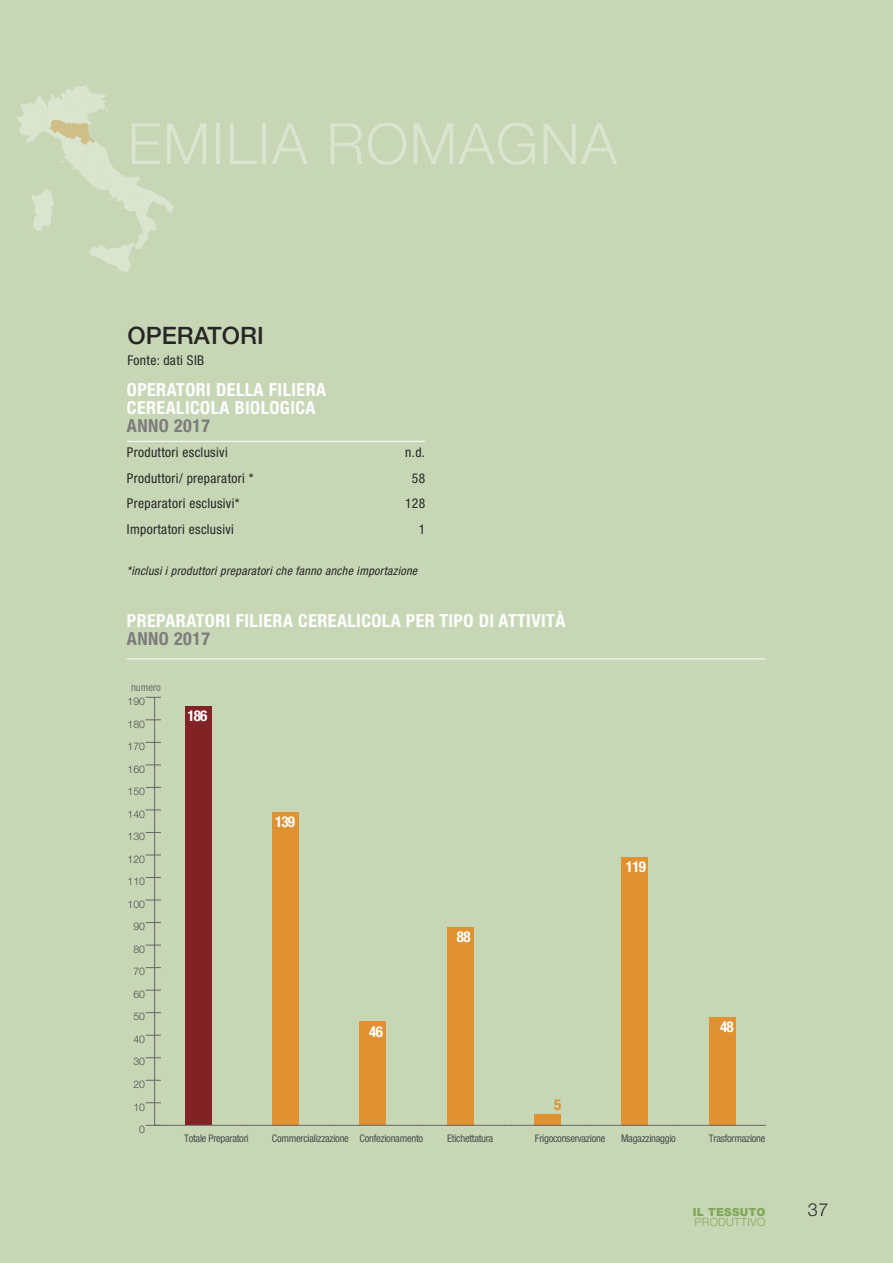
<style>
.page{position:relative;width:893px;height:1263px;background:#c7d7b5}
.page>*{position:absolute;margin:0;border:0;box-sizing:border-box;transform-origin:0 0}
.t1{font:300 57px "Helvetica Neue";letter-spacing:.025em;color:rgb(255 255 255/.35)}
.t2{font:500 24px "Helvetica Neue";color:#272526}
.t3{font:700 condensed 18px "Helvetica Neue";letter-spacing:.025em;color:#fff}
.t4{font:700 condensed 18px "Helvetica Neue";letter-spacing:.025em;color:#7d7c7d}
.t5{font:300 18px "Helvetica Neue";color:#272526}
.t6{font:700 condensed 15px "Helvetica Neue";letter-spacing:-.05em;color:#fff}
.t7{font:700 condensed 15px "Helvetica Neue";color:#e09131}
.t8{font:condensed 13.5px "Helvetica Neue";letter-spacing:.025em;color:#272526}
.t9{font:italic condensed 12px "Helvetica Neue";letter-spacing:.025em;color:#272526}
.t10{font:300 11.25px "Helvetica Neue";letter-spacing:.025em;color:#83a75b}
.t11{font:900 11.25px "Helvetica Neue";letter-spacing:.025em;color:#83a75b}
.t12{font:condensed 10.5px "Helvetica Neue";letter-spacing:-.025em;color:#4d4d4d}
.t13{font:300 10.5px "Helvetica Neue";color:#4d4d4d}
.t14{font:condensed 10.5px "Helvetica Neue";color:#6c6e71}
</style>
<div class="page">
<svg style="left:17px;top:85px;width:156px;height:187px"></svg>
<hr style="left:127px;top:441px;width:298px;height:1px;background:#fff">
<hr style="left:127px;top:659px;width:638px;height:1px;background:#fff">
<div style="left:185px;top:706px;width:26px;height:419px;background:#822225"></div>
<div style="left:273px;top:812px;width:26px;height:313px;background:#e09131"></div>
<div style="left:360px;top:1022px;width:26px;height:103px;background:#e09131"></div>
<div style="left:447px;top:927px;width:26px;height:198px;background:#e09131"></div>
<div style="left:534px;top:1114px;width:27px;height:11px;background:#e09131"></div>
<div style="left:622px;top:857px;width:26px;height:268px;background:#e09131"></div>
<div style="left:709px;top:1017px;width:26px;height:108px;background:#e09131"></div>
<hr style="left:155px;top:1125px;width:611px;height:1px;background:#666">
<hr style="left:154px;top:697px;width:1px;height:428px;background:#666">
<svg style="left:146px;top:1102px;width:15px;height:1px"></svg>
<svg style="left:146px;top:1080px;width:15px;height:1px"></svg>
<svg style="left:146px;top:1057px;width:15px;height:1px"></svg>
<svg style="left:146px;top:1035px;width:15px;height:1px"></svg>
<svg style="left:146px;top:1012px;width:15px;height:1px"></svg>
<svg style="left:146px;top:990px;width:15px;height:1px"></svg>
<svg style="left:146px;top:967px;width:15px;height:1px"></svg>
<svg style="left:146px;top:945px;width:15px;height:1px"></svg>
<svg style="left:146px;top:922px;width:15px;height:1px"></svg>
<svg style="left:146px;top:900px;width:15px;height:1px"></svg>
<svg style="left:146px;top:877px;width:15px;height:1px"></svg>
<svg style="left:146px;top:855px;width:15px;height:1px"></svg>
<svg style="left:146px;top:832px;width:15px;height:1px"></svg>
<svg style="left:146px;top:810px;width:15px;height:1px"></svg>
<svg style="left:146px;top:787px;width:15px;height:1px"></svg>
<svg style="left:146px;top:765px;width:15px;height:1px"></svg>
<svg style="left:146px;top:742px;width:15px;height:1px"></svg>
<svg style="left:146px;top:719px;width:15px;height:1px"></svg>
<svg style="left:146px;top:697px;width:15px;height:1px"></svg>
<p class="t1" style="left:128px;top:123px;width:491px">EMILIA ROMAGNA</p>
<p class="t2" style="left:128px;top:327px;width:138px">OPERATORI</p>
<p class="t8" style="left:128px;top:356px;width:78px">Fonte: dati SIB</p>
<p class="t3" style="left:127px;top:384px;width:201px">OPERATORI DELLA FILIERA</p>
<p class="t3" style="left:127px;top:402px;width:190px">CEREALICOLA BIOLOGICA</p>
<p class="t4" style="left:127px;top:420px;width:85px">ANNO 2017</p>
<p class="t8" style="left:127px;top:448px;width:102px">Produttori esclusivi</p>
<p class="t8" style="left:405px;top:448px;width:21px">n.d.</p>
<p class="t8" style="left:127px;top:473px;width:128px">Produttori/ preparatori *</p>
<p class="t8" style="left:412px;top:473px;width:15px">58</p>
<p class="t8" style="left:127px;top:499px;width:114px">Preparatori esclusivi*</p>
<p class="t8" style="left:405px;top:499px;width:22px">128</p>
<p class="t8" style="left:127px;top:524px;width:109px">Importatori esclusivi</p>
<p class="t8" style="left:419px;top:524px;width:8px">1</p>
<p class="t9" style="left:127px;top:566px;width:294px">*inclusi i produttori preparatori che fanno anche importazione</p>
<p class="t3" style="left:127px;top:614px;width:440px">PREPARATORI FILIERA CEREALICOLA PER TIPO DI ATTIVITÀ</p>
<p class="t4" style="left:127px;top:632px;width:85px">ANNO 2017</p>
<p class="t14" style="left:131px;top:683px;width:31px">numero</p>
<p class="t13" style="left:128px;top:697px;width:19px">190</p>
<p class="t13" style="left:128px;top:720px;width:19px">180</p>
<p class="t13" style="left:128px;top:743px;width:19px">170</p>
<p class="t13" style="left:128px;top:765px;width:19px">160</p>
<p class="t13" style="left:128px;top:788px;width:19px">150</p>
<p class="t13" style="left:128px;top:810px;width:19px">140</p>
<p class="t13" style="left:128px;top:833px;width:19px">130</p>
<p class="t13" style="left:128px;top:855px;width:19px">120</p>
<p class="t13" style="left:128px;top:878px;width:19px">110</p>
<p class="t13" style="left:128px;top:900px;width:19px">100</p>
<p class="t13" style="left:133px;top:923px;width:13px">90</p>
<p class="t13" style="left:133px;top:945px;width:13px">80</p>
<p class="t13" style="left:133px;top:968px;width:13px">70</p>
<p class="t13" style="left:133px;top:990px;width:13px">60</p>
<p class="t13" style="left:133px;top:1013px;width:13px">50</p>
<p class="t13" style="left:133px;top:1035px;width:13px">40</p>
<p class="t13" style="left:133px;top:1058px;width:13px">30</p>
<p class="t13" style="left:133px;top:1080px;width:13px">20</p>
<p class="t13" style="left:133px;top:1103px;width:13px">10</p>
<p class="t13" style="left:139px;top:1125px;width:7px">0</p>
<p class="t6" style="left:187px;top:711px;width:22px">186</p>
<p class="t6" style="left:275px;top:816px;width:22px">139</p>
<p class="t6" style="left:369px;top:1026px;width:15px">46</p>
<p class="t6" style="left:457px;top:931px;width:15px">88</p>
<p class="t6" style="left:626px;top:861px;width:22px">119</p>
<p class="t7" style="left:554px;top:1099px;width:9px">5</p>
<p class="t6" style="left:720px;top:1021px;width:15px">48</p>
<p class="t12" style="left:184px;top:1134px;width:66px">Totale Preparatori</p>
<p class="t12" style="left:360px;top:1134px;width:65px">Confezionamento</p>
<p class="t12" style="left:272px;top:1134px;width:79px">Commercializzazione</p>
<p class="t12" style="left:447px;top:1134px;width:48px">Etichettatura</p>
<p class="t12" style="left:535px;top:1134px;width:72px">Frigoconservazione</p>
<p class="t12" style="left:621px;top:1134px;width:56px">Magazzinaggio</p>
<p class="t12" style="left:709px;top:1134px;width:58px">Trasformazione</p>
<p class="t11" style="left:693px;top:1208px;width:74px">IL TESSUTO</p>
<p class="t10" style="left:694px;top:1218px;width:72px">PRODUTTIVO</p>
<p class="t5" style="left:808px;top:1203px;width:22px">37</p>
</div>
